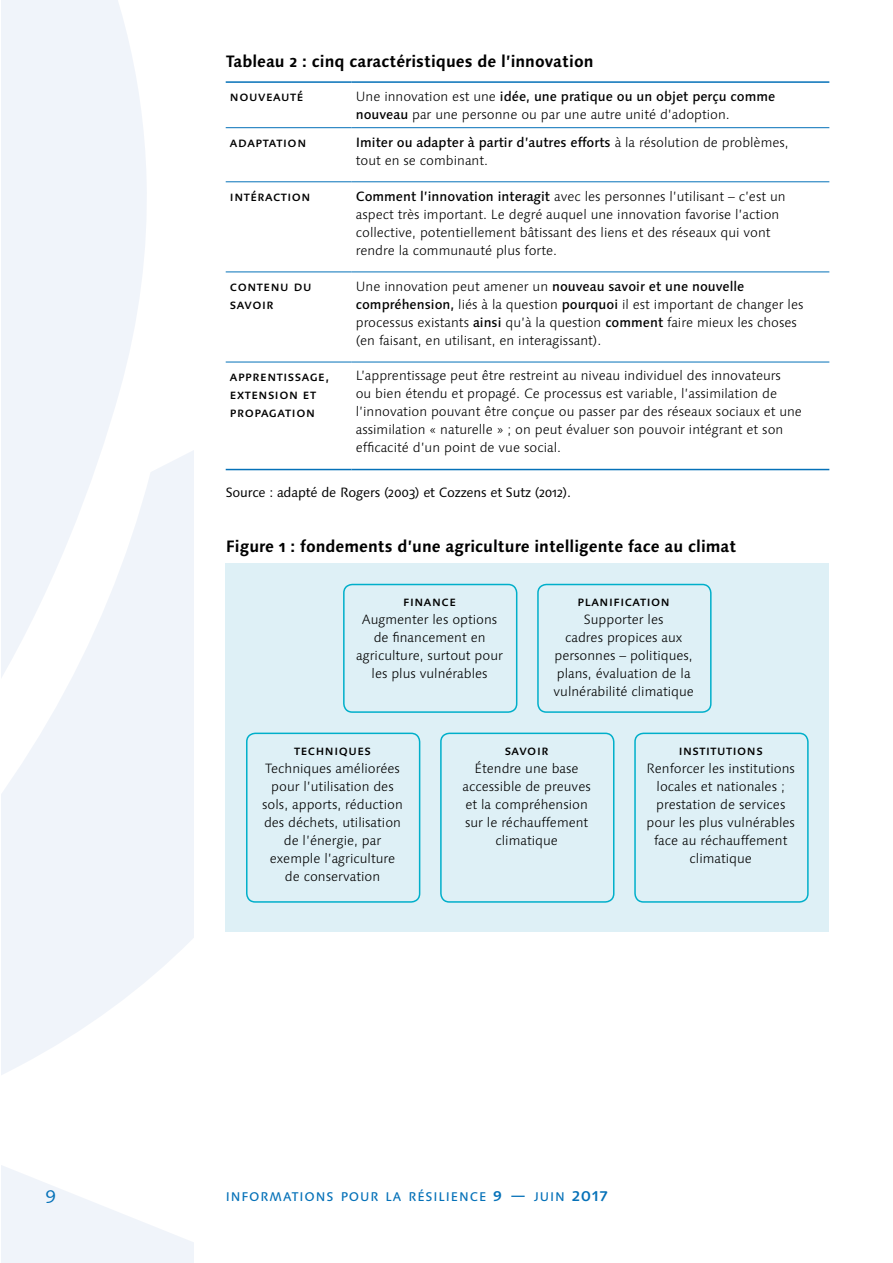
<style>
.page{position:relative;width:893px;height:1263px;background:#fff}
.page>*{position:absolute;margin:0;border:0;box-sizing:border-box;transform-origin:0 0}
.t1{font:18px "Linotype Syntax Os F";color:#0571b8}
.t2{font:700 16.5px "Linotype Syntax Os F";color:#000}
.t3{font:300 13.5px/18px "Linotype Syntax Os F";color:#000;text-align:center}
.t4{font:500 13.5px/18px "Linotype Syntax SC";letter-spacing:.04em;color:#000}
.t5{font:13.5px "Linotype Syntax Os F";letter-spacing:-.01em;color:#000}
.t6{font:500 12.6px "Linotype Syntax SC";letter-spacing:.07em;color:#0571b8}
.s1{font-weight:500}
.s2{font-size:18px}
</style>
<div class="page">
<svg style="left:1px;top:0;width:192px;height:1263px;fill:#f0f4fa"></svg>
<div style="left:225px;top:563px;width:604px;height:368px;background:#def0f6"></div>
<div style="left:343px;top:584px;width:174px;height:129px;border:2px solid #00afca;border-radius:9px"></div>
<div style="left:537px;top:584px;width:175px;height:129px;border:2px solid #00afca;border-radius:9px"></div>
<div style="left:246px;top:733px;width:174px;height:170px;border:2px solid #00afca;border-radius:9px"></div>
<div style="left:440px;top:733px;width:174px;height:170px;border:2px solid #00afca;border-radius:9px"></div>
<div style="left:634px;top:733px;width:175px;height:170px;border:2px solid #00afca;border-radius:9px"></div>
<hr style="left:226px;top:181px;width:125px;height:1px;background:#0571b8">
<hr style="left:351px;top:181px;width:478px;height:1px;background:#0571b8">
<hr style="left:226px;top:272px;width:125px;height:1px;background:#0571b8">
<hr style="left:351px;top:272px;width:478px;height:1px;background:#0571b8">
<hr style="left:226px;top:81px;width:125px;height:2px;background:#0571b8">
<hr style="left:351px;top:81px;width:478px;height:2px;background:#0571b8">
<hr style="left:226px;top:127px;width:125px;height:1px;background:#0571b8">
<hr style="left:351px;top:127px;width:478px;height:1px;background:#0571b8">
<hr style="left:226px;top:362px;width:125px;height:1px;background:#0571b8">
<hr style="left:351px;top:362px;width:478px;height:1px;background:#0571b8">
<hr style="left:226px;top:469px;width:125px;height:1px;background:#0571b8">
<hr style="left:351px;top:469px;width:478px;height:1px;background:#0571b8">
<p class="t2" style="left:226px;top:51px;width:369px">Tableau 2 : cinq caractéristiques de l’innovation</p>
<p class="t4" style="left:230px;top:88px;width:75px">nouveauté</p>
<p class="t3" style="left:356px;top:88px;width:421px;text-align:left">Une innovation est une <span class="s1">idée, une pratique ou un objet perçu comme nouveau</span> par une personne ou par une autre unité d’adoption.</p>
<p class="t4" style="left:230px;top:133px;width:78px">adaptation</p>
<p class="t3" style="left:356px;top:133px;width:435px;text-align:left"><span class="s1">Imiter ou adapter à partir d’autres efforts</span> à la résolution de problèmes, tout en se combinant.</p>
<p class="t4" style="left:230px;top:187px;width:82px">intéraction</p>
<p class="t3" style="left:356px;top:187px;width:431px;text-align:left"><span class="s1">Comment l’innovation interagit</span> avec les personnes l’utilisant – c’est un aspect très important. Le degré auquel une innovation favorise l’action collective, potentiellement bâtissant des liens et des réseaux qui vont rendre la communauté plus forte.</p>
<p class="t4" style="left:230px;top:277px;width:83px">contenu du savoir</p>
<p class="t3" style="left:356px;top:277px;width:449px;text-align:left">Une innovation peut amener un <span class="s1">nouveau savoir et une nouvelle compréhension,</span> liés à la question <span class="s1">pourquoi</span> il est important de changer les processus existants <span class="s1">ainsi</span> qu’à la question <span class="s1">comment</span> faire mieux les choses (en faisant, en utilisant, en interagissant).</p>
<p class="t4" style="left:230px;top:367px;width:101px">apprentissage, extension et propagation</p>
<p class="t3" style="left:356px;top:367px;width:448px;text-align:left">L’apprentissage peut être restreint au niveau individuel des innovateurs<br>ou bien étendu et propagé. Ce processus est variable, l’assimilation de l’innovation pouvant être conçue ou passer par des réseaux sociaux et une assimilation « naturelle » ; on peut évaluer son pouvoir intégrant et son efficacité d’un point de vue social.</p>
<p class="t5" style="left:226px;top:485px;width:347px">Source : adapté de Rogers (2003) et Cozzens et Sutz (2012).</p>
<p class="t2" style="left:226px;top:536px;width:512px">Figure 1 : fondements d’une agriculture intelligente face au climat</p>
<p class="t4" style="left:403px;top:592px;width:54px">finance</p>
<p class="t3" style="left:356px;top:610px;width:148px">Augmenter les options de financement en agriculture, surtout pour les plus vulnérables</p>
<p class="t4" style="left:578px;top:592px;width:94px">planification</p>
<p class="t3" style="left:554px;top:610px;width:142px">Supporter les<br>cadres propices aux personnes – politiques, plans, évaluation de la vulnérabilité climatique</p>
<p class="t4" style="left:294px;top:741px;width:78px">techniques</p>
<p class="t3" style="left:262px;top:759px;width:142px">Techniques améliorées pour l’utilisation des sols, apports, réduction des déchets, utilisation de l’énergie, par exemple l’agriculture de conservation</p>
<p class="t4" style="left:505px;top:741px;width:45px">savoir</p>
<p class="t3" style="left:462px;top:759px;width:130px">Étendre une base accessible de preuves et la compréhension sur le réchauffement climatique</p>
<p class="t4" style="left:679px;top:741px;width:85px">institutions</p>
<p class="t3" style="left:647px;top:759px;width:150px">Renforcer les institutions locales et nationales ; prestation de services pour les plus vulnérables face au réchauffement climatique</p>
<h1 class="t1" style="left:46px;top:1183px;width:12px">9</h1>
<p class="t6" style="left:226px;top:1188px;width:383px">INFORMATIONS POUR LA RÉSILIENCE <span class="s2">9 —</span> JUIN <span class="s2">2017</span></p>
</div>
